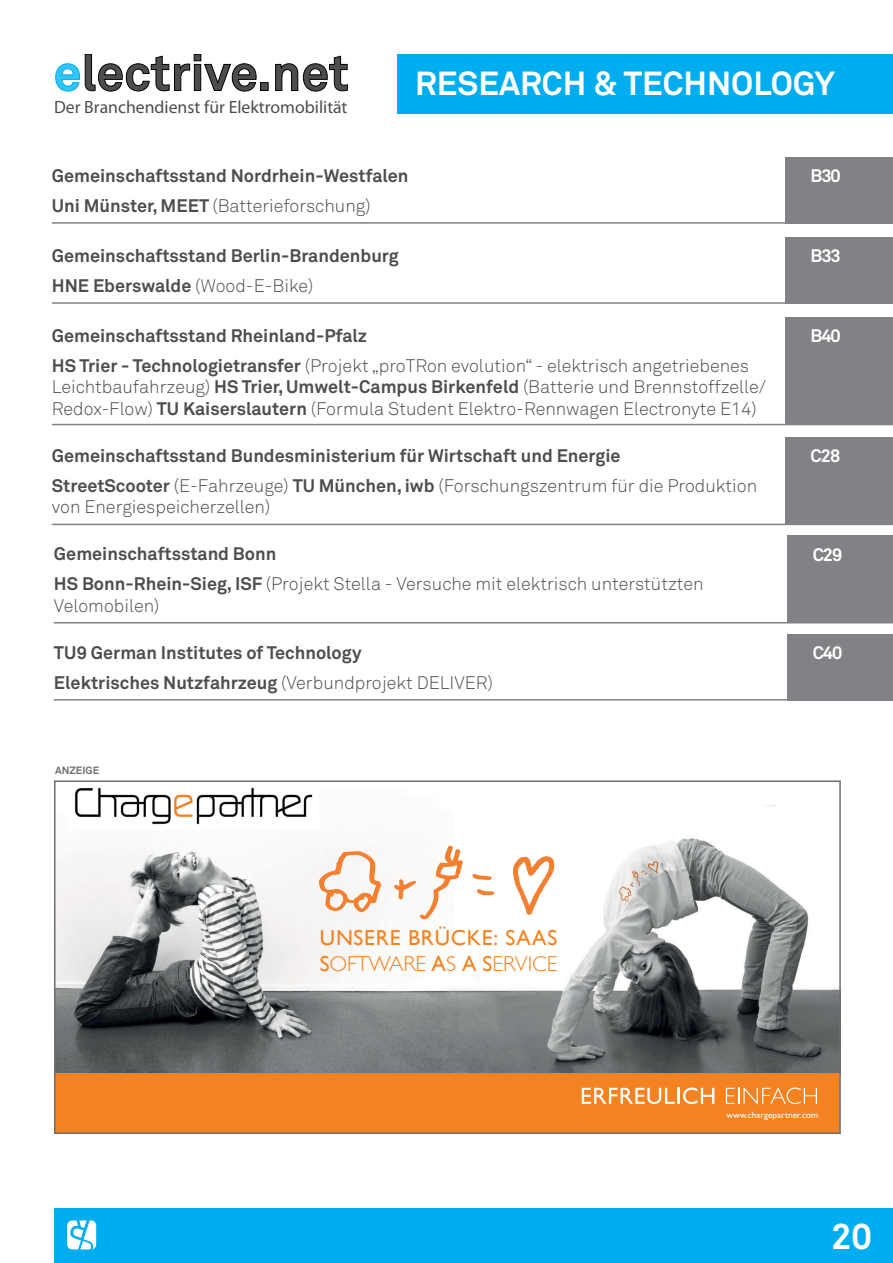
<style>
.page{position:relative;width:893px;height:1263px;background:#fff}
.page>*{position:absolute;margin:0;border:0;box-sizing:border-box;transform-origin:0 0}
.t1{font:700 36px "Akkurat";color:#fff}
.t2{font:700 33px "Akkurat";color:#fff}
.t3{font:21.6px/26px "Gill Sans";letter-spacing:.035em;color:#f58220}
.t4{font:300 18px/21.6px "Akkurat";color:#4d4d4f}
.t5{font:700 18px "Akkurat";color:#4d4d4f}
.t6{font:700 18px "Akkurat";letter-spacing:-.06em;color:#fff}
.t7{font:17.7px "Myriad Pro";color:#4d4d4f}
.t8{font:700 10.5px "Akkurat";color:#6d6e71}
.t9{font:9.3px "Gill Sans CE";color:#fff}
.s1{font-weight:700}
.s2{font-weight:300}
</style>
<div class="page">
<div style="left:786px;top:157px;width:107px;height:67px;background:#808285"></div>
<hr style="left:52px;top:222px;width:841px;height:2px;background:#808285">
<div style="left:786px;top:237px;width:107px;height:67px;background:#808285"></div>
<hr style="left:52px;top:302px;width:841px;height:2px;background:#808285">
<div style="left:786px;top:317px;width:107px;height:107px;background:#808285"></div>
<hr style="left:52px;top:424px;width:841px;height:1px;background:#808285">
<div style="left:786px;top:437px;width:107px;height:87px;background:#808285"></div>
<hr style="left:52px;top:524px;width:841px;height:1px;background:#808285">
<div style="left:788px;top:535px;width:105px;height:87px;background:#808285"></div>
<hr style="left:54px;top:622px;width:839px;height:1px;background:#808285">
<div style="left:788px;top:634px;width:105px;height:67px;background:#808285"></div>
<hr style="left:54px;top:699px;width:839px;height:2px;background:#808285">
<div style="left:54px;top:1209px;width:839px;height:54px;background:#00aeef"></div>
<svg style="left:67px;top:1220px;width:29px;height:29px"></svg>
<div style="left:398px;top:54px;width:495px;height:60px;background:#00aeef"></div>
<svg style="left:55px;top:54px;width:293px;height:38px"></svg>
<img style="left:57px;top:805px;width:781px;height:268px">
<div style="left:55px;top:1073px;width:785px;height:60px;background:#f58220"></div>
<svg style="left:582px;top:1087px;width:132px;height:17px"></svg>
<svg style="left:726px;top:1087px;width:91px;height:17px"></svg>
<img style="left:68px;top:787px;width:250px;height:43px">
<svg style="left:472px;top:874px;width:20px;height:6px"></svg>
<svg style="left:476px;top:889px;width:19px;height:6px"></svg>
<svg style="left:319px;top:851px;width:63px;height:62px"></svg>
<svg style="left:513px;top:855px;width:41px;height:60px"></svg>
<svg style="left:393px;top:845px;width:70px;height:74px"></svg>
<div style="left:54px;top:780px;width:787px;height:354px;border:2px solid #6d6e71"></div>
<p class="t7" style="left:54px;top:96px;width:295px">Der Branchendienst für Elektromobilität</p>
<h2 class="t2" style="left:415px;top:63px;width:421px">RESEARCH &amp; TECHNOLOGY</h2>
<p class="t5" style="left:52px;top:164px;width:358px">Gemeinschaftsstand Nordrhein-Westfalen</p>
<p class="t6" style="left:811px;top:164px;width:32px">B30</p>
<p class="t4" style="left:52px;top:194px;width:320px"><span class="s1">Uni Münster, MEET</span> (Batterieforschung)</p>
<p class="t5" style="left:52px;top:244px;width:348px">Gemeinschaftsstand Berlin-Brandenburg</p>
<p class="t6" style="left:811px;top:244px;width:32px">B33</p>
<p class="t5" style="left:52px;top:274px;width:263px">HNE Eberswalde <span class="s2">(Wood-E-Bike)</span></p>
<p class="t5" style="left:52px;top:324px;width:317px">Gemeinschaftsstand Rheinland-Pfalz</p>
<p class="t6" style="left:811px;top:325px;width:32px">B40</p>
<p class="t4" style="left:52px;top:354px;width:715px"><span class="s1">HS Trier - Technologietransfer</span> (Projekt „proTRon evolution“ - elektrisch angetriebenes<br>Leichtbaufahrzeug) <span class="s1">HS Trier, Umwelt-Campus Birkenfeld</span> (Batterie und Brennstoffzelle/<br>Redox-Flow) <span class="s1">TU Kaiserslautern</span> (Formula Student Elektro-Rennwagen Electronyte E14)</p>
<p class="t5" style="left:52px;top:444px;width:570px">Gemeinschaftsstand Bundesministerium für Wirtschaft und Energie</p>
<p class="t6" style="left:811px;top:445px;width:31px">C28</p>
<p class="t4" style="left:52px;top:474px;width:707px"><span class="s1">StreetScooter</span> (E-Fahrzeuge) <span class="s1">TU München, iwb</span> (Forschungszentrum für die Produktion von Energiespeicherzellen)</p>
<p class="t5" style="left:54px;top:543px;width:224px">Gemeinschaftsstand Bonn</p>
<p class="t6" style="left:813px;top:543px;width:31px">C29</p>
<p class="t4" style="left:54px;top:573px;width:651px"><span class="s1">HS Bonn-Rhein-Sieg, ISF</span> (Projekt Stella - Versuche mit elektrisch unterstützten<br>Velomobilen)</p>
<p class="t5" style="left:54px;top:641px;width:309px">TU9 German Institutes of Technology</p>
<p class="t6" style="left:813px;top:641px;width:31px">C40</p>
<p class="t5" style="left:54px;top:671px;width:440px">Elektrisches Nutzfahrzeug <span class="s2">(Verbundprojekt DELIVER)</span></p>
<p class="t8" style="left:55px;top:763px;width:46px">ANZEIGE</p>
<p class="t3" style="left:320px;top:925px;width:239px">UNSERE BRÜCKE: SAAS<br>S<span class="s2">OFTWARE</span> A<span class="s2">S</span> A S<span class="s2">ERVICE</span></p>
<p class="t9" style="left:726px;top:1109px;width:93px">www.chargepartner.com</p>
<h1 class="t1" style="left:831px;top:1214px;width:43px">20</h1>
</div>
